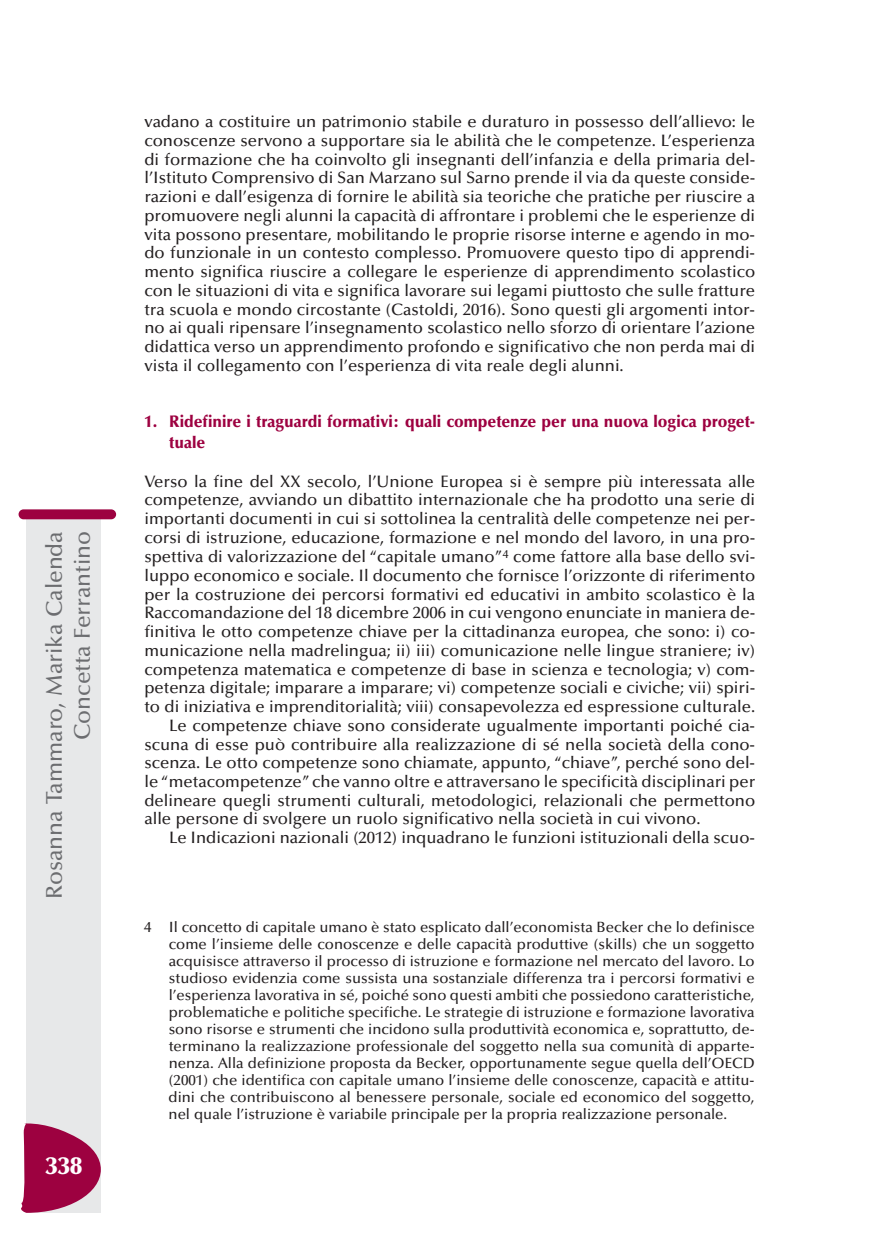
<style>
.page{position:relative;width:869px;height:1241px;background:#fff}
.page>*{position:absolute;margin:0;border:0;box-sizing:border-box;transform-origin:0 0}
.t1{font:900 24.5px "Optima";color:#fff}
.t2{font:500 22.75px/28px "Optima";color:#6c6d70;text-align:right}
.t3{font:500 16.62px/18.7px "Optima";color:#231f20;text-align:justify}
.t4{font:900 16.62px/20.3px "Optima";color:#9d0140;scale:.95 1}
.t5{font:500 14.88px/17px "Optima";color:#231f20;text-align:justify}
</style>
<div class="page">
<div style="left:27px;top:517px;width:74px;height:695px;background:#e7e8e9"></div>
<div style="left:19px;top:509px;width:97px;height:10px;background:#9d0140;border-radius:5px"></div>
<svg style="left:21px;top:1122px;width:80px;height:90px"></svg>
<h2 class="t2" style="left:43px;top:898px;width:369px;rotate:-90deg">Rosanna Tammaro, Marika Calenda<br>Concetta Ferrantino</h2>
<h1 class="t1" style="left:45px;top:1155px;width:38px">338</h1>
<p class="t3" style="left:144px;top:114px;width:612px">vadano a costituire un patrimonio stabile e duraturo in possesso dell’allievo: le conoscenze servono a supportare sia le abilità che le competenze. L’esperienza di formazione che ha coinvolto gli insegnanti dell’infanzia e della primaria del&shy;l’Istituto Comprensivo di San Marzano sul Sarno prende il via da queste conside&shy;razioni e dall’esigenza di fornire le abilità sia teoriche che pratiche per riuscire a promuovere negli alunni la capacità di affrontare i problemi che le esperienze di vita possono presentare, mobilitando le proprie risorse interne e agendo in mo&shy;do funzionale in un contesto complesso. Promuovere questo tipo di apprendi&shy;mento significa riuscire a collegare le esperienze di apprendimento scolastico con le situazioni di vita e significa lavorare sui legami piuttosto che sulle fratture tra scuola e mondo circostante (Castoldi, 2016). Sono questi gli argomenti intor&shy;no ai quali ripensare l’insegnamento scolastico nello sforzo di orientare l’azione didattica verso un apprendimento profondo e significativo che non perda mai di vista il collegamento con l’esperienza di vita reale degli alunni.</p>
<p class="t4" style="left:169px;top:413px;width:618px;text-indent:-25px">1. Ridefinire i traguardi formativi: quali competenze per una nuova logica proget&shy;tuale</p>
<p class="t3" style="left:144px;top:473px;width:612px">Verso la fine del XX secolo, l’Unione Europea si è sempre più interessata alle</p>
<p class="t3" style="left:144px;top:492px;width:612px">competenze, avviando un dibattito internazionale che ha prodotto una serie di</p>
<p class="t3" style="left:144px;top:510px;width:612px">importanti documenti in cui si sottolinea la centralità delle competenze nei per-</p>
<p class="t3" style="left:144px;top:529px;width:612px">corsi di istruzione, educazione, formazione e nel mondo del lavoro, in una pro-</p>
<p class="t3" style="left:144px;top:548px;width:612px">spettiva di valorizzazione del “capitale umano”<sup>4</sup> come fattore alla base dello svi-</p>
<p class="t3" style="left:144px;top:567px;width:612px">luppo economico e sociale. Il documento che fornisce l’orizzonte di riferimento</p>
<p class="t3" style="left:144px;top:586px;width:612px">per la costruzione dei percorsi formativi ed educativi in ambito scolastico è la</p>
<p class="t3" style="left:144px;top:605px;width:612px">Raccomandazione del 18 dicembre 2006 in cui vengono enunciate in maniera de-</p>
<p class="t3" style="left:144px;top:623px;width:612px">finitiva le otto competenze chiave per la cittadinanza europea, che sono: i) co-</p>
<p class="t3" style="left:144px;top:642px;width:612px">municazione nella madrelingua; ii) iii) comunicazione nelle lingue straniere; iv)</p>
<p class="t3" style="left:144px;top:661px;width:612px">competenza matematica e competenze di base in scienza e tecnologia; v) com-</p>
<p class="t3" style="left:144px;top:680px;width:612px">petenza digitale; imparare a imparare; vi) competenze sociali e civiche; vii) spiri-</p>
<p class="t3" style="left:144px;top:698px;width:612px">to di iniziativa e imprenditorialità; viii) consapevolezza ed espressione culturale.</p>
<p class="t3" style="left:169px;top:717px;width:587px">Le competenze chiave sono considerate ugualmente importanti poiché cia-</p>
<p class="t3" style="left:144px;top:736px;width:612px">scuna di esse può contribuire alla realizzazione di sé nella società della cono-</p>
<p class="t3" style="left:144px;top:754px;width:612px">scenza. Le otto competenze sono chiamate, appunto, “chiave”, perché sono del-</p>
<p class="t3" style="left:144px;top:773px;width:612px">le“metacompetenze” che vanno oltre e attraversano le specificità disciplinari per</p>
<p class="t3" style="left:144px;top:792px;width:612px">delineare quegli strumenti culturali, metodologici, relazionali che permettono</p>
<p class="t3" style="left:144px;top:811px;width:557px">alle persone di svolgere un ruolo significativo nella società in cui vivono.</p>
<p class="t3" style="left:169px;top:829px;width:587px">Le Indicazioni nazionali (2012) inquadrano le funzioni istituzionali della scuo-</p>
<p class="t5" style="left:168px;top:919px;width:587px;text-indent:-25px">4 Il concetto di capitale umano è stato esplicato dall’economista Becker che lo definisce come l’insieme delle conoscenze e delle capacità produttive (skills) che un soggetto acquisisce attraverso il processo di istruzione e formazione nel mercato del lavoro. Lo studioso evidenzia come sussista una sostanziale differenza tra i percorsi formativi e l’esperienza lavorativa in sé, poiché sono questi ambiti che possiedono caratteristiche, problematiche e politiche specifiche. Le strategie di istruzione e formazione lavorativa sono risorse e strumenti che incidono sulla produttività economica e, soprattutto, de&shy;terminano la realizzazione professionale del soggetto nella sua comunità di apparte&shy;nenza. Alla definizione proposta da Becker, opportunamente segue quella dell’OECD (2001) che identifica con capitale umano l’insieme delle conoscenze, capacità e attitu&shy;dini che contribuiscono al benessere personale, sociale ed economico del soggetto, nel quale l’istruzione è variabile principale per la propria realizzazione personale.</p>
</div>
